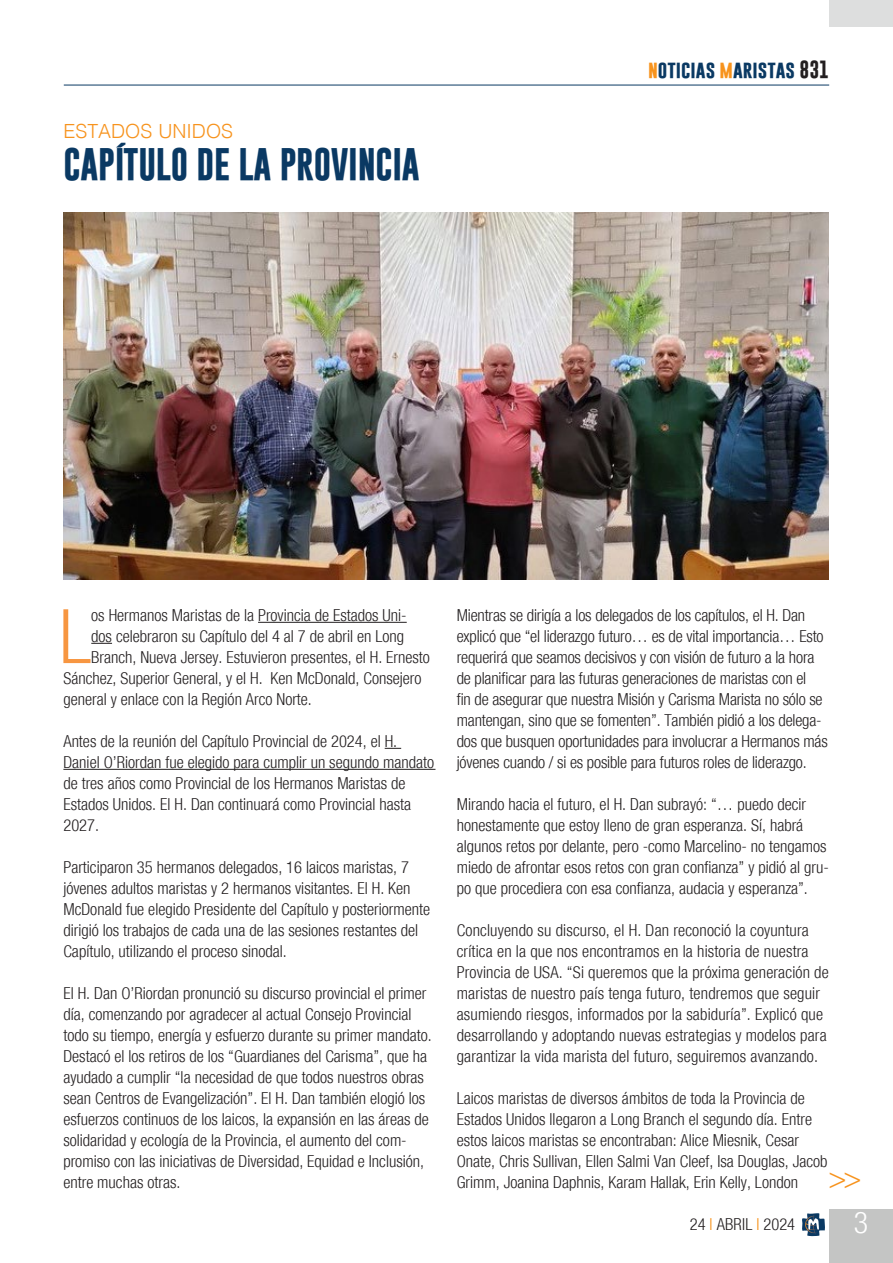
<style>
.page{position:relative;width:893px;height:1263px;background:#fff}
.page>*{position:absolute;margin:0;border:0;box-sizing:border-box;transform-origin:0 0}
.Testo_normal{font:300 condensed 75.3px "Helvetica Neue";color:#f79641}
.Titolo{font:700 33px "Gobold";letter-spacing:-.01em;color:#0a3963}
.t1{font:300 condensed 30px "Helvetica Neue";color:#fff}
.Titolo-2{font:300 19.5px "Helvetica";color:#f7931d}
.t2{font:700 18px "Gobold";color:#0a3963}
.Testo_normal-2{font:300 condensed 16.5px/21px "Helvetica Neue";color:#231f20}
.s1{color:#f7931d}
.s2{color:#231f20}
</style>
<div class="page">
<div style="left:829px;top:1209px;width:64px;height:54px;background:#c4c5c4"></div>
<hr style="left:64px;top:85px;width:765px;height:1px;background:#0a3963">
<svg style="left:802px;top:1213px;width:23px;height:23px"></svg>
<div style="left:829px;top:0;width:64px;height:27px;background:#dddede"></div>
<hr style="left:258px;top:622px;width:149px;height:1px;background:#231f20">
<svg style="left:91px;top:643px;width:21px;height:1px"></svg>
<svg style="left:385px;top:748px;width:16px;height:1px"></svg>
<hr style="left:63px;top:769px;width:372px;height:1px;background:#231f20">
<img style="left:64px;top:213px;width:765px;height:366px">
<p class="Titolo-2" style="left:64px;top:114px;width:171px">ESTADOS UNIDOS</p>
<p class="Titolo" style="left:64px;top:143px;width:358px">CAPÍTULO DE LA PROVINCIA</p>
<p class="t2" style="left:648px;top:57px;width:183px"><span class="s1">n</span>oticias <span class="s1">m</span>aristas <span class="s2">831</span></p>
<p class="Testo_normal" style="left:59px;top:593px;width:34px">L</p>
<p class="Testo_normal-2" style="left:91px;top:605px;width:317px">os Hermanos Maristas de la Provincia de Estados Uni-</p>
<p class="Testo_normal-2" style="left:91px;top:626px;width:314px">dos celebraron su Capítulo del 4 al 7 de abril en Long</p>
<p class="Testo_normal-2" style="left:91px;top:647px;width:340px">Branch, Nueva Jersey. Estuvieron presentes, el H. Ernesto</p>
<p class="Testo_normal-2" style="left:63px;top:668px;width:360px">Sánchez, Superior General, y el H. Ken McDonald, Consejero</p>
<p class="Testo_normal-2" style="left:63px;top:689px;width:250px">general y enlace con la Región Arco Norte.</p>
<p class="Testo_normal-2" style="left:63px;top:731px;width:372px">Antes de la reunión del Capítulo Provincial de 2024, el H.<br>Daniel O’Riordan fue elegido para cumplir un segundo mandato de tres años como Provincial de los Hermanos Maristas de Estados Unidos. El H. Dan continuará como Provincial hasta 2027.</p>
<p class="Testo_normal-2" style="left:63px;top:857px;width:368px">Participaron 35 hermanos delegados, 16 laicos maristas, 7 jóvenes adultos maristas y 2 hermanos visitantes. El H. Ken McDonald fue elegido Presidente del Capítulo y posteriormente dirigió los trabajos de cada una de las sesiones restantes del Capítulo, utilizando el proceso sinodal.</p>
<p class="Testo_normal-2" style="left:63px;top:983px;width:370px">El H. Dan O’Riordan pronunció su discurso provincial el primer día, comenzando por agradecer al actual Consejo Provincial todo su tiempo, energía y esfuerzo durante su primer mandato.<br>Destacó el los retiros de los “Guardianes del Carisma”, que ha ayudado a cumplir “la necesidad de que todos nuestros obras sean Centros de Evangelización”. El H. Dan también elogió los esfuerzos continuos de los laicos, la expansión en las áreas de solidaridad y ecología de la Provincia, el aumento del com&shy;promiso con las iniciativas de Diversidad, Equidad e Inclusión, entre muchas otras.</p>
<p class="Testo_normal-2" style="left:457px;top:605px;width:373px">Mientras se dirigía a los delegados de los capítulos, el H. Dan explicó que “el liderazgo futuro… es de vital importancia… Esto requerirá que seamos decisivos y con visión de futuro a la hora de planificar para las futuras generaciones de maristas con el<br>fin de asegurar que nuestra Misión y Carisma Marista no sólo se mantengan, sino que se fomenten”. También pidió a los delega&shy;dos que busquen oportunidades para involucrar a Hermanos más jóvenes cuando / si es posible para futuros roles de liderazgo.</p>
<p class="Testo_normal-2" style="left:457px;top:794px;width:374px">Mirando hacia el futuro, el H. Dan subrayó: “… puedo decir honestamente que estoy lleno de gran esperanza. Sí, habrá algunos retos por delante, pero -como Marcelino- no tengamos miedo de afrontar esos retos con gran confianza” y pidió al gru&shy;po que procediera con esa confianza, audacia y esperanza”.</p>
<p class="Testo_normal-2" style="left:457px;top:920px;width:374px">Concluyendo su discurso, el H. Dan reconoció la coyuntura crítica en la que nos encontramos en la historia de nuestra Provincia de USA. “Si queremos que la próxima generación de maristas de nuestro país tenga futuro, tendremos que seguir asumiendo riesgos, informados por la sabiduría”. Explicó que desarrollando y adoptando nuevas estrategias y modelos para garantizar la vida marista del futuro, seguiremos avanzando.</p>
<p class="Testo_normal-2" style="left:457px;top:1088px;width:372px">Laicos maristas de diversos ámbitos de toda la Provincia de Estados Unidos llegaron a Long Branch el segundo día. Entre estos laicos maristas se encontraban: Alice Miesnik, Cesar Onate, Chris Sullivan, Ellen Salmi Van Cleef, Isa Douglas, Jacob Grimm, Joanina Daphnis, Karam Hallak, Erin Kelly, London</p>
<p class="Testo_normal-2" style="left:690px;top:1214px;width:107px">24 <span class="s1">I</span> ABRIL <span class="s1">I</span> 2024</p>
<h3 class="t1" style="left:854px;top:1205px;width:16px">3</h3>
</div>
